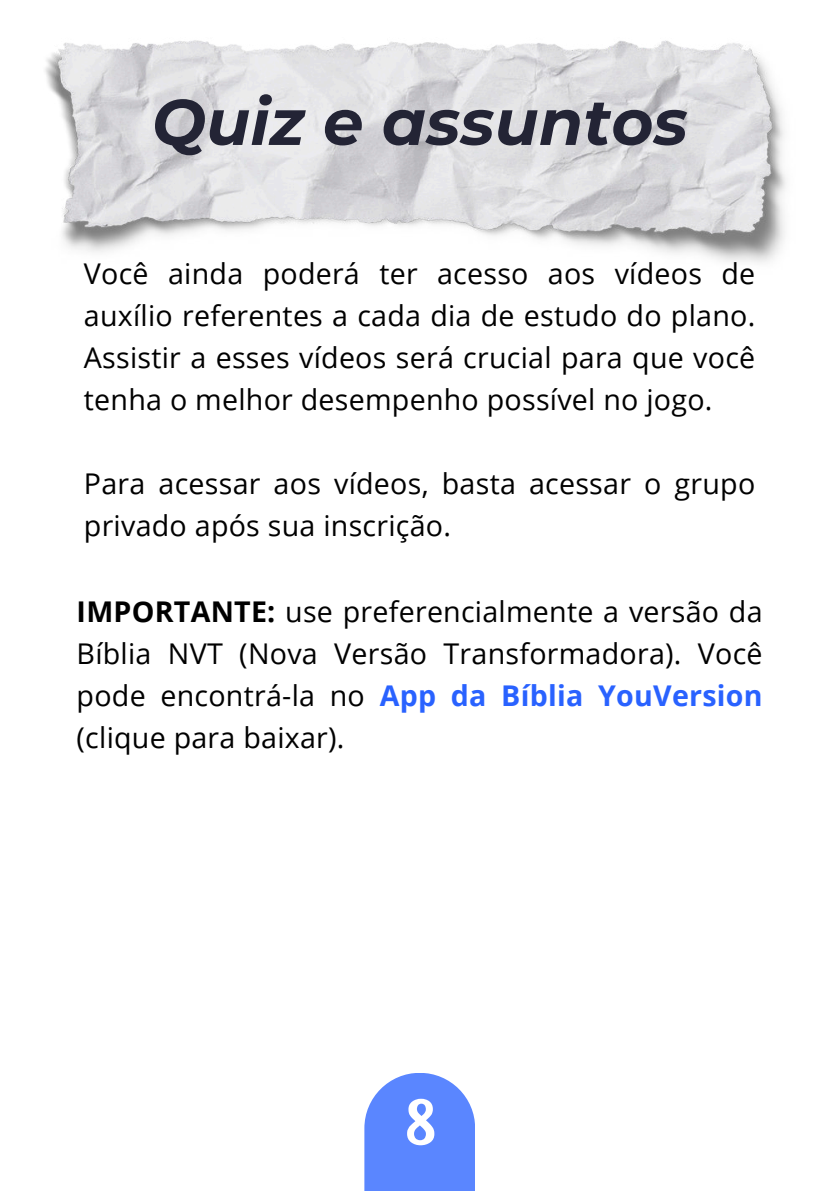
<style>
.page{position:relative;width:839px;height:1191px;background:#fff}
.page>*{position:absolute;margin:0;border:0;box-sizing:border-box;transform-origin:0 0}
.t1{font:italic 700 64.4px "Montserrat";color:#232435}
.t2{font:700 62.6px "Rosario";color:#fff}
.t3{font:28.6px/42px "Open Sans";letter-spacing:.01em;color:#000;text-align:justify}
.s1{font-weight:700}
.s2{font-weight:700;color:#2962ff}
</style>
<div class="page">
<img style="left:45px;top:40px;width:741px;height:223px">
<div style="left:364px;top:1073px;width:111px;height:118px;background:#5a86ff"></div>
<h1 class="t1" style="left:152px;top:76px;width:537px">Quiz e assuntos</h1>
<p class="t3" style="left:84px;top:252px;width:672px">Você ainda poderá ter acesso aos vídeos de auxílio referentes a cada dia de estudo do plano.<br>Assistir a esses vídeos será crucial para que você tenha o melhor desempenho possível no jogo.</p>
<p class="t3" style="left:84px;top:462px;width:672px">Para acessar aos vídeos, basta acessar o grupo privado após sua inscrição.</p>
<p class="t3" style="left:77px;top:590px;width:687px"><span class="s1">IMPORTANTE:</span> use preferencialmente a versão da Bíblia NVT (Nova Versão Transformadora). Você pode encontrá-la no <span class="s2">App da Bíblia YouVersion </span>(clique para baixar).</p>
<h2 class="t2" style="left:405px;top:1084px;width:30px">8</h2>
</div>
